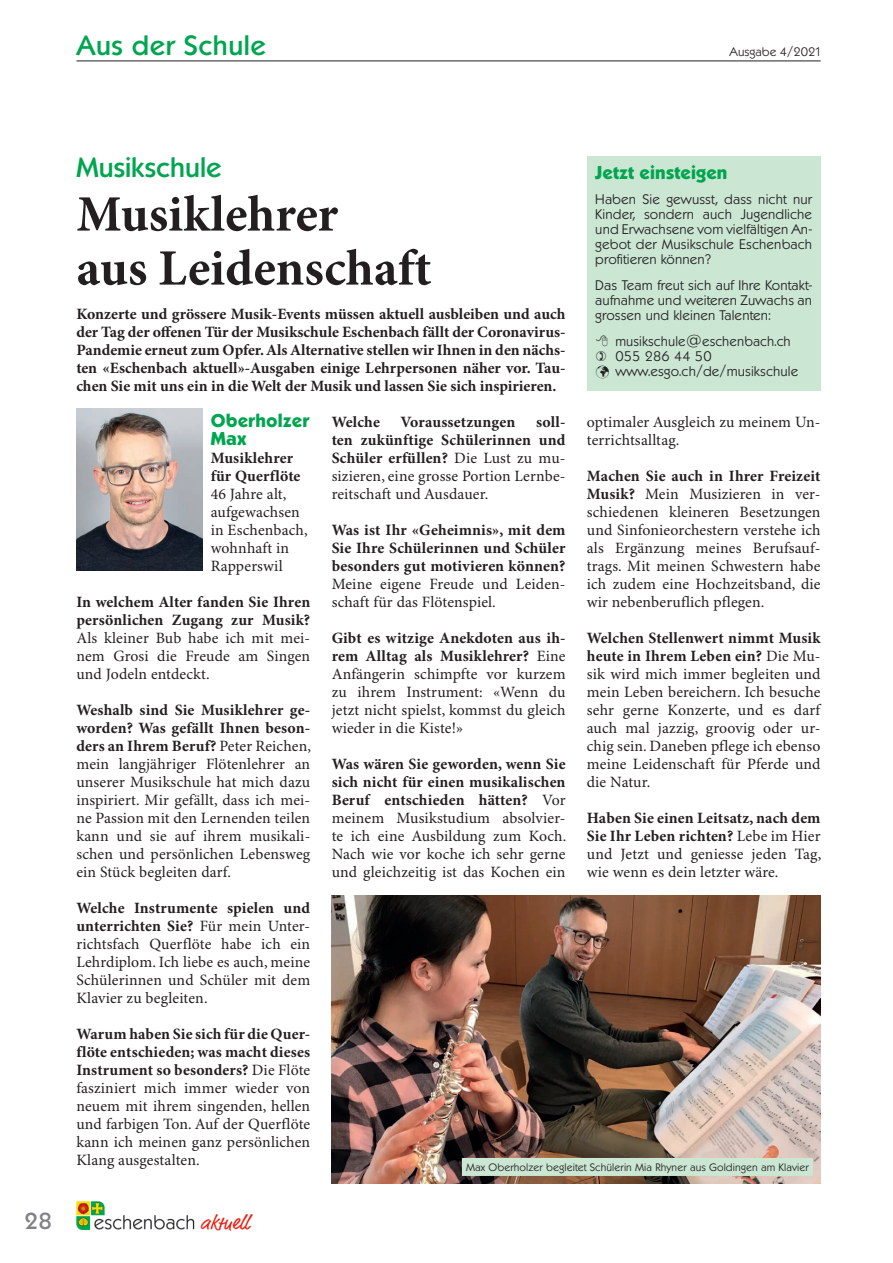
<style>
.page{position:relative;width:893px;height:1263px;background:#fff}
.page>*{position:absolute;margin:0;border:0;box-sizing:border-box;transform-origin:0 0}
.t1{font:700 51px/54px "Minion Pro";color:#231f20}
.t2{font:500 27px "Koblenz TS";letter-spacing:.02em;color:#00a54f}
.t3{font:500 27px "Koblenz TS";color:#00a54f}
.t4{font:500 22.5px "Koblenz TS";color:#808285}
.t5{font:700 18px/18px "Koblenz TS";letter-spacing:.01em;color:#00a54f}
.t6{font:15.75px/18px "Minion Pro";letter-spacing:.01em;color:#231f20;text-align:justify}
.t7{font:700 15.75px/18px "Minion Pro";letter-spacing:.005em;color:#231f20;text-align:justify}
.t8{font:300 13.5px/15px "Koblenz TS";letter-spacing:.01em;color:#231f20;text-align:justify}
.t9{font:300 12px "Koblenz TS";color:#231f20}
.t10{font:300 10.5px "Koblenz TS";letter-spacing:.01em;color:#231f20}
.s1{font-weight:700}
</style>
<div class="page">
<hr style="left:77px;top:61px;width:744px;height:1px;background:#231f20">
<img style="left:76px;top:1201px;width:177px;height:30px">
<div style="left:587px;top:157px;width:234px;height:234px;background:#cbe6d3"></div>
<img style="left:332px;top:895px;width:488px;height:288px">
<div style="left:462px;top:1158px;width:351px;height:18px;background:#cbe6d3"></div>
<img style="left:76px;top:409px;width:126px;height:162px">
<h2 class="t2" style="left:77px;top:29px;width:191px">Aus der Schule</h2>
<p class="t9" style="left:730px;top:44px;width:94px">Ausgabe 4/2021</p>
<h3 class="t4" style="left:25px;top:1207px;width:29px">28</h3>
<h2 class="t3" style="left:77px;top:151px;width:147px">Musikschule</h2>
<h1 class="t1" style="left:77px;top:189px;width:356px">Musiklehrer<br>aus Leidenschaft</h1>
<p class="t7" style="left:76px;top:306px;width:491px">Konzerte und grössere Musik-Events müssen aktuell ausbleiben und auch der Tag der offenen Tür der Musikschule Eschenbach fällt der Coronavirus-Pandemie erneut zum Opfer. Als Alternative stellen wir Ihnen in den nächs&shy;ten «Eschenbach aktuell»-Ausgaben einige Lehrpersonen näher vor. Tau&shy;chen Sie mit uns ein in die Welt der Musik und lassen Sie sich inspirieren.</p>
<p class="t5" style="left:595px;top:163px;width:134px">Jetzt einsteigen</p>
<p class="t8" style="left:595px;top:192px;width:218px">Haben Sie gewusst, dass nicht nur Kinder, sondern auch Jugendliche und Erwachsene vom vielfältigen An&shy;gebot der Musikschule Eschenbach profitieren können?</p>
<p class="t8" style="left:595px;top:278px;width:218px">Das Team freut sich auf Ihre Kontakt&shy;aufnahme und weiteren Zuwachs an grossen und kleinen Talenten:</p>
<p class="t8" style="left:615px;top:334px;width:177px">musikschule@eschenbach.ch<br>055 286 44 50</p>
<p class="t8" style="left:596px;top:364px;width:204px">✓ www.esgo.ch/de/musikschule</p>
<p class="t5" style="left:211px;top:412px;width:100px">Oberholzer<br>Max</p>
<p class="t7" style="left:211px;top:450px;width:91px">Musiklehrer für Querflöte</p>
<p class="t6" style="left:211px;top:486px;width:98px;text-align:left">46 Jahre alt, aufgewachsen in Eschenbach, wohnhaft in<br>Rapperswil</p>
<p class="t7" style="left:76px;top:594px;width:235px">In welchem Alter fanden Sie Ihren persönlichen Zugang zur Musik?</p>
<p class="t6" style="left:76px;top:630px;width:235px">Als kleiner Bub habe ich mit mei&shy;nem Grosi die Freude am Singen und Jodeln entdeckt.</p>
<p class="t6" style="left:76px;top:702px;width:236px"><span class="s1">Weshalb sind Sie Musiklehrer ge&shy;worden? Was gefällt Ihnen beson&shy;ders an Ihrem Beruf?</span> Peter Reichen, mein langjähriger Flötenlehrer an unserer Musikschule hat mich dazu inspiriert. Mir gefällt, dass ich mei&shy;ne Passion mit den Lernenden teilen kann und sie auf ihrem musikali&shy;schen und persönlichen Lebensweg ein Stück begleiten darf.</p>
<p class="t6" style="left:76px;top:900px;width:235px"><span class="s1">Welche Instrumente spielen und unterrichten Sie?</span> Für mein Unter&shy;richtsfach Querflöte habe ich ein Lehrdiplom. Ich liebe es auch, meine Schülerinnen und Schüler mit dem Klavier zu begleiten.</p>
<p class="t6" style="left:76px;top:1026px;width:235px"><span class="s1">Warum haben Sie sich für die Quer&shy;flöte entschieden; was macht dieses Instrument so besonders?</span> Die Flöte fasziniert mich immer wieder von neuem mit ihrem singenden, hellen und farbigen Ton. Auf der Querflöte kann ich meinen ganz persönlichen Klang ausgestalten.</p>
<p class="t6" style="left:332px;top:414px;width:235px;text-indent:205px"><span class="s1">soll&shy;ten zukünftige Schülerinnen und Schüler erfüllen?</span> Die Lust zu mu&shy;sizieren, eine grosse Portion Lernbe&shy;reitschaft und Ausdauer.</p>
<p class="t7" style="left:332px;top:522px;width:235px">Was ist Ihr «Geheimnis», mit dem Sie Ihre Schülerinnen und Schüler besonders gut motivieren können?</p>
<p class="t6" style="left:332px;top:576px;width:235px">Meine eigene Freude und Leiden&shy;schaft für das Flötenspiel.</p>
<p class="t6" style="left:332px;top:630px;width:235px"><span class="s1">Gibt es witzige Anekdoten aus ih&shy;rem Alltag als Musiklehrer?</span> Eine Anfängerin schimpfte vor kurzem zu ihrem Instrument: «Wenn du jetzt nicht spielst, kommst du gleich wieder in die Kiste!»</p>
<p class="t6" style="left:332px;top:756px;width:236px"><span class="s1">Was wären Sie geworden, wenn Sie sich nicht für einen musikalischen Beruf entschieden hätten?</span> Vor meinem Musikstudium absolvier&shy;te ich eine Ausbildung zum Koch.<br>Nach wie vor koche ich sehr gerne und gleichzeitig ist das Kochen ein</p>
<p class="t7" style="left:332px;top:414px;width:50px">Welche</p>
<p class="t7" style="left:400px;top:414px;width:116px">Voraussetzungen</p>
<p class="t6" style="left:587px;top:414px;width:235px">optimaler Ausgleich zu meinem Un&shy;terrichtsalltag.</p>
<p class="t6" style="left:587px;top:468px;width:235px"><span class="s1">Machen Sie auch in Ihrer Freizeit Musik?</span> Mein Musizieren in ver&shy;schiedenen kleineren Besetzungen und Sinfonieorchestern verstehe ich als Ergänzung meines Berufsauf&shy;trags. Mit meinen Schwestern habe ich zudem eine Hochzeitsband, die wir nebenberuflich pflegen.</p>
<p class="t6" style="left:587px;top:630px;width:235px"><span class="s1">Welchen Stellenwert nimmt Musik heute in Ihrem Leben ein?</span> Die Mu&shy;sik wird mich immer begleiten und mein Leben bereichern. Ich besuche sehr gerne Konzerte, und es darf auch mal jazzig, groovig oder ur&shy;chig sein. Daneben pflege ich ebenso meine Leidenschaft für Pferde und die Natur.</p>
<p class="t6" style="left:587px;top:810px;width:236px"><span class="s1">Haben Sie einen Leitsatz, nach dem Sie Ihr Leben richten?</span> Lebe im Hier und Jetzt und geniesse jeden Tag, wie wenn es dein letzter wäre.</p>
<p class="t10" style="left:466px;top:1161px;width:344px">Max Oberholzer begleitet Schülerin Mia Rhyner aus Goldingen am Klavier</p>
</div>
